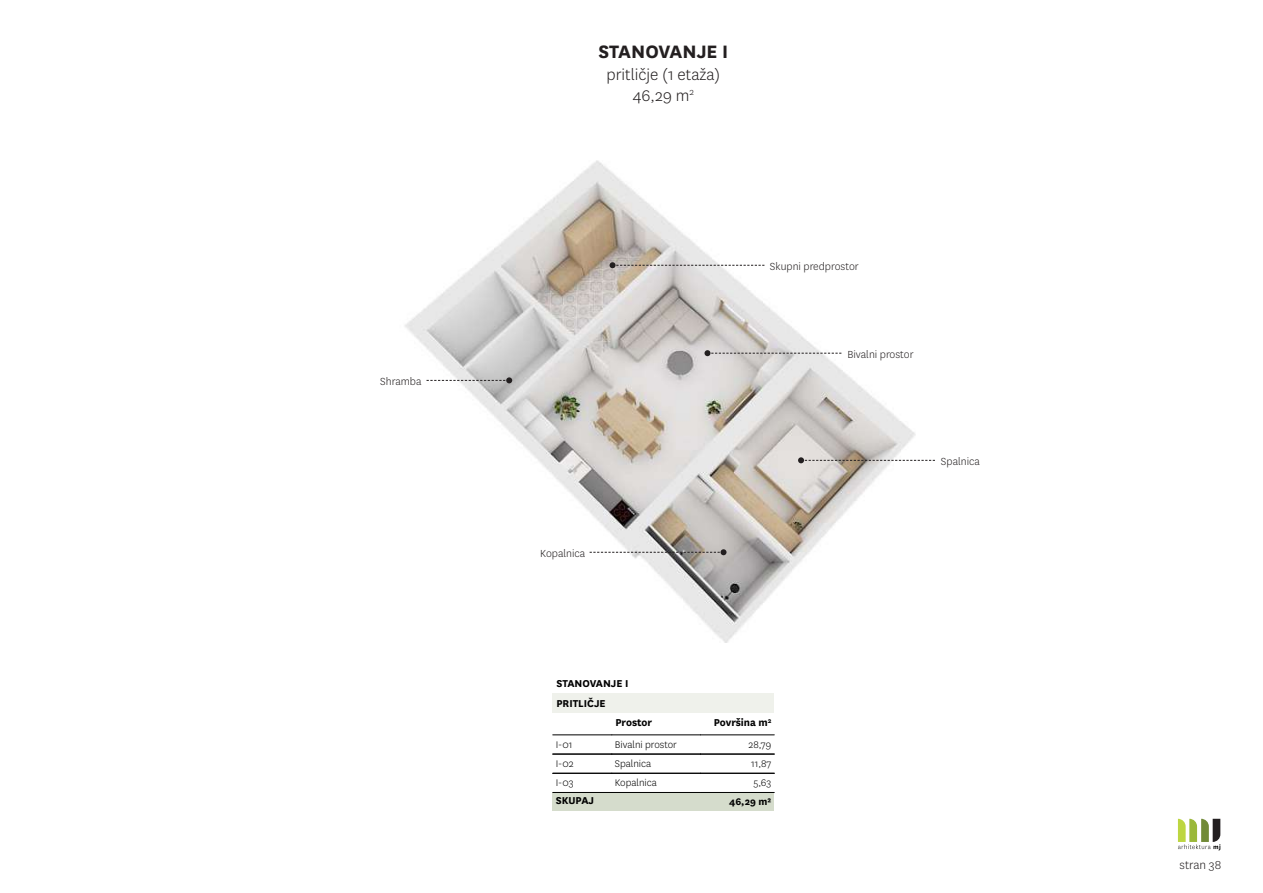
<style>
.page{position:relative;width:1263px;height:893px;background:#fff}
.page>*{position:absolute;margin:0;border:0;box-sizing:border-box;transform-origin:0 0}
.t1{font:700 21px "National";color:#231f20}
.t2{font:300 18px/21.6px "National";color:#231f20;text-align:center}
.t3{font:300 13.5px "National";color:#231f20}
.t4{font:300 12px "National";color:#231f20}
.t5{font:700 11.7px "National";color:#000}
.t6{font:300 11.25px/19.2px "National";color:#000;text-align:justify}
.t7{font:700 11.25px "National";color:#000}
</style>
<div class="page">
<svg style="left:1178px;top:819px;width:42px;height:31px"></svg>
<img style="left:405px;top:160px;width:511px;height:482px">
<div style="left:553px;top:693px;width:221px;height:20px;background:#eff1eb"></div>
<div style="left:553px;top:792px;width:221px;height:19px;background:#d5dccc"></div>
<hr style="left:553px;top:735px;width:59px;height:1px;background:#000">
<hr style="left:553px;top:754px;width:59px;height:1px;background:#000">
<hr style="left:553px;top:773px;width:59px;height:1px;background:#000">
<hr style="left:553px;top:792px;width:59px;height:1px;background:#000">
<hr style="left:612px;top:735px;width:88px;height:1px;background:#000">
<hr style="left:612px;top:754px;width:88px;height:1px;background:#000">
<hr style="left:612px;top:773px;width:88px;height:1px;background:#000">
<hr style="left:612px;top:792px;width:88px;height:1px;background:#000">
<hr style="left:700px;top:735px;width:74px;height:1px;background:#000">
<hr style="left:700px;top:754px;width:74px;height:1px;background:#000">
<hr style="left:700px;top:773px;width:74px;height:1px;background:#000">
<hr style="left:700px;top:792px;width:74px;height:1px;background:#000">
<svg style="left:704px;top:350px;width:137px;height:6px"></svg>
<svg style="left:798px;top:457px;width:137px;height:6px"></svg>
<svg style="left:609px;top:262px;width:155px;height:6px"></svg>
<svg style="left:426px;top:377px;width:86px;height:6px"></svg>
<svg style="left:590px;top:549px;width:136px;height:6px"></svg>
<p class="t4" style="left:380px;top:374px;width:43px">Shramba</p>
<h1 class="t1" style="left:598px;top:37px;width:131px">STANOVANJE I</h1>
<h2 class="t2" style="left:606px;top:63px;width:115px">pritličje (1 etaža)<br>46,29 m<sup>2</sup></h2>
<p class="t4" style="left:540px;top:546px;width:47px">Kopalnica</p>
<p class="t4" style="left:770px;top:259px;width:90px">Skupni predprostor</p>
<p class="t4" style="left:847px;top:347px;width:68px">Bivalni prostor</p>
<p class="t4" style="left:941px;top:454px;width:41px">Spalnica</p>
<p class="t5" style="left:556px;top:678px;width:74px">STANOVANJE I</p>
<p class="t5" style="left:615px;top:717px;width:38px">Prostor</p>
<p class="t5" style="left:714px;top:717px;width:59px">Površina m<sup>2</sup></p>
<p class="t5" style="left:556px;top:697px;width:51px">PRITLIČJE</p>
<p class="t6" style="left:556px;top:735px;width:20px">I-01<br>I-02<br>I-03</p>
<p class="t6" style="left:615px;top:735px;width:64px;text-align:left">Bivalni prostor<br>Spalnica<br>Kopalnica</p>
<p class="t6" style="left:748px;top:735px;width:24px">28,79<br>11,87<br>5,63</p>
<p class="t5" style="left:556px;top:795px;width:40px">SKUPAJ</p>
<p class="t7" style="left:729px;top:796px;width:44px">46,29 m²</p>
<p class="t3" style="left:1179px;top:857px;width:43px">stran 38</p>
</div>
